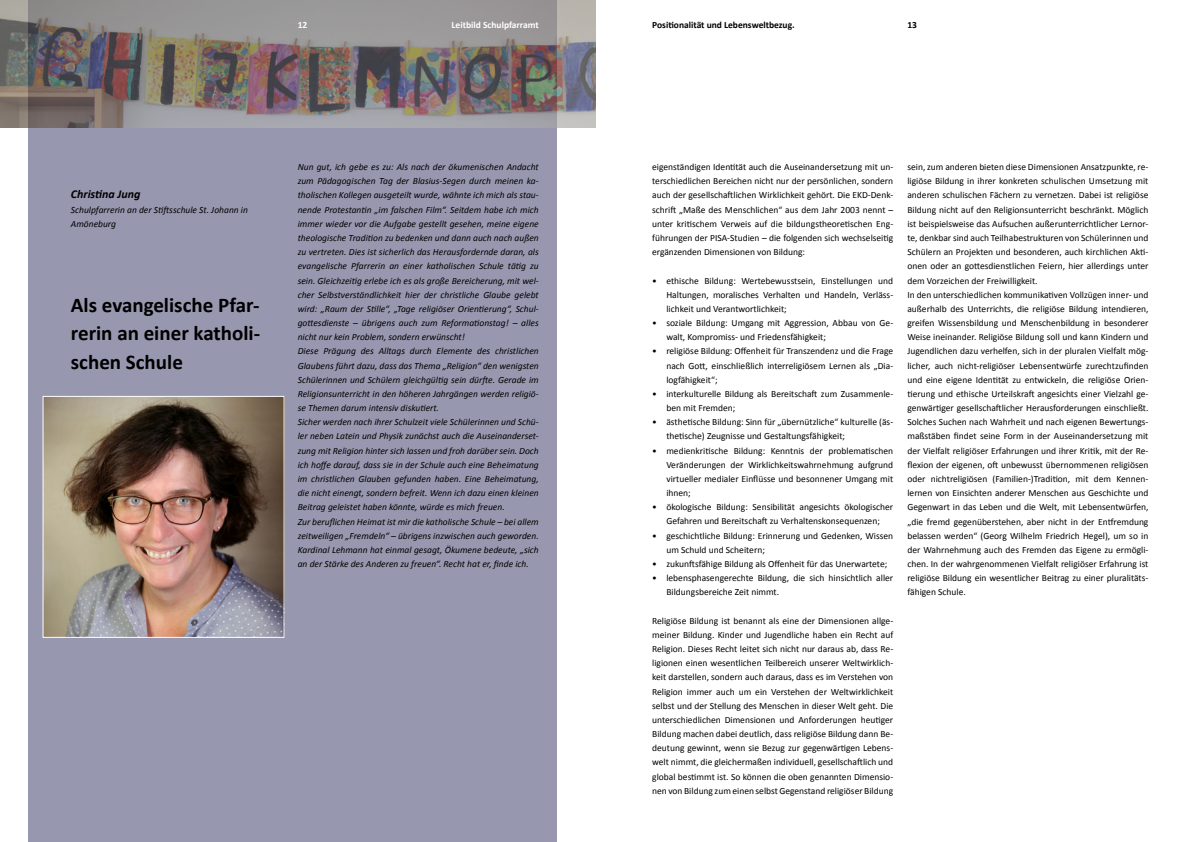
<style>
.page{position:relative;width:1191px;height:842px;background:#fff}
.page>*{position:absolute;margin:0;border:0;box-sizing:border-box;transform-origin:0 0}
.t1{font:700 21px/28.4px "Calibri";color:#000;text-align:justify}
.t2{font:italic 700 12px "Calibri";color:#000}
.t3{font:9.5px/14.2px "Calibri";color:#000}
.t4{font:italic 9.5px/14.2px "Calibri";color:#000}
.t5{font:700 9.5px "Calibri";color:#000}
.t6{font:700 9.5px "Calibri";color:#fff}
</style>
<div class="page">
<div style="left:29px;top:0;width:528px;height:842px;background:#9797af"></div>
<img style="left:0;top:0;width:595px;height:128px">
<img style="left:45px;top:398px;width:237px;height:238px">
<div style="left:43px;top:396px;width:241px;height:242px;border:1px solid #fff"></div>
<p class="t6" style="left:298px;top:19px;width:11px">12</p>
<p class="t6" style="left:451px;top:19px;width:89px">Leitbild Schulpfarramt</p>
<p class="t5" style="left:652px;top:19px;width:144px">Positionalität und Lebensweltbezug.</p>
<p class="t5" style="left:907px;top:19px;width:11px">13</p>
<p class="t2" style="left:71px;top:187px;width:71px">Christina Jung</p>
<p class="t4" style="left:71px;top:202px;width:179px">Schulpfarrerin an der Stiftsschule St. Johann in<br>Amöneburg</p>
<h1 class="t1" style="left:71px;top:291px;width:191px">Als evangelische Pfar&shy;rerin an einer katholi&shy;schen Schule</h1>
<p class="t4" style="left:298px;top:159px;width:242px">Nun gut, ich gebe es zu: Als nach der ökumenischen Andacht zum Pädagogischen Tag der Blasius-Segen durch meinen ka&shy;tholischen Kollegen ausgeteilt wurde, wähnte ich mich als stau&shy;nende Protestantin „im falschen Film“. Seitdem habe ich mich immer wieder vor die Aufgabe gestellt gesehen, meine eigene theologische Tradition zu bedenken und dann auch nach außen zu vertreten. Dies ist sicherlich das Herausfordernde daran, als evangelische Pfarrerin an einer katholischen Schule tätig zu sein. Gleichzeitig erlebe ich es als große Bereicherung, mit wel&shy;cher Selbstverständlichkeit hier der christliche Glaube gelebt wird: „Raum der Stille“, „Tage religiöser Orientierung“, Schul&shy;gottesdienste – übrigens auch zum Reformationstag! – alles nicht nur kein Problem, sondern erwünscht!<br>Diese Prägung des Alltags durch Elemente des christlichen Glaubens führt dazu, dass das Thema „Religion“ den wenigsten Schülerinnen und Schülern gleichgültig sein dürfte. Gerade im Religionsunterricht in den höheren Jahrgängen werden religiö&shy;se Themen darum intensiv diskutiert.<br>Sicher werden nach ihrer Schulzeit viele Schülerinnen und Schü&shy;ler neben Latein und Physik zunächst auch die Auseinanderset&shy;zung mit Religion hinter sich lassen und froh darüber sein. Doch ich hoffe darauf, dass sie in der Schule auch eine Beheimatung im christlichen Glauben gefunden haben. Eine Beheimatung, die nicht einengt, sondern befreit. Wenn ich dazu einen kleinen Beitrag geleistet haben könnte, würde es mich freuen.<br>Zur beruflichen Heimat ist mir die katholische Schule – bei allem zeitweiligen „Fremdeln“ – übrigens inzwischen auch geworden.<br>Kardinal Lehmann hat einmal gesagt, Ökumene bedeute, „sich an der Stärke des Anderen zu freuen“. Recht hat er, finde ich.</p>
<p class="t3" style="left:652px;top:160px;width:242px;text-align:justify">eigenständigen Identität auch die Auseinandersetzung mit un&shy;terschiedlichen Bereichen nicht nur der persönlichen, sondern auch der gesellschaftlichen Wirklichkeit gehört. Die EKD-Denk&shy;schrift „Maße des Menschlichen“ aus dem Jahr 2003 nennt – unter kritischem Verweis auf die bildungstheoretischen Eng&shy;führungen der PISA-Studien – die folgenden sich wechselseitig ergänzenden Dimensionen von Bildung:</p>
<p class="t3" style="left:666px;top:273px;width:228px;text-align:justify;text-indent:-14px">• ethische Bildung: Wertebewusstsein, Einstellungen und Haltungen, moralisches Verhalten und Handeln, Verläss&shy;lichkeit und Verantwortlichkeit;</p>
<p class="t3" style="left:666px;top:316px;width:228px;text-indent:-14px">• soziale Bildung: Umgang mit Aggression, Abbau von Ge&shy;walt, Kompromiss- und Friedensfähigkeit;</p>
<p class="t3" style="left:666px;top:344px;width:228px;text-align:justify;text-indent:-14px">• religiöse Bildung: Offenheit für Transzendenz und die Frage nach Gott, einschließlich interreligiösem Lernen als „Dia&shy;logfähigkeit“;</p>
<p class="t3" style="left:666px;top:387px;width:228px;text-indent:-14px">• interkulturelle Bildung als Bereitschaft zum Zusammenle&shy;ben mit Fremden;</p>
<p class="t3" style="left:666px;top:415px;width:228px;text-indent:-14px">• ästhetische Bildung: Sinn für „übernützliche“ kulturelle (äs&shy;thetische) Zeugnisse und Gestaltungsfähigkeit;</p>
<p class="t3" style="left:666px;top:443px;width:228px;text-align:justify;text-indent:-14px">• medienkritische Bildung: Kenntnis der problematischen Veränderungen der Wirklichkeitswahrnehmung aufgrund virtueller medialer Einflüsse und besonnener Umgang mit ihnen;</p>
<p class="t3" style="left:652px;top:500px;width:242px;text-align:center">• ökologische Bildung: Sensibilität angesichts ökologischer<br>Gefahren und Bereitschaft zu Verhaltenskonsequenzen;</p>
<p class="t3" style="left:666px;top:528px;width:228px;text-indent:-14px">• geschichtliche Bildung: Erinnerung und Gedenken, Wissen um Schuld und Scheitern;</p>
<p class="t3" style="left:652px;top:557px;width:237px">• zukunftsfähige Bildung als Offenheit für das Unerwartete;</p>
<p class="t3" style="left:666px;top:571px;width:228px;text-indent:-14px">• lebensphasengerechte Bildung, die sich hinsichtlich aller<br>Bildungsbereiche Zeit nimmt.</p>
<p class="t3" style="left:652px;top:613px;width:242px;text-align:justify">Religiöse Bildung ist benannt als eine der Dimensionen allge&shy;meiner Bildung. Kinder und Jugendliche haben ein Recht auf Religion. Dieses Recht leitet sich nicht nur daraus ab, dass Re&shy;ligionen einen wesentlichen Teilbereich unserer Weltwirklich&shy;keit darstellen, sondern auch daraus, dass es im Verstehen von Religion immer auch um ein Verstehen der Weltwirklichkeit selbst und der Stellung des Menschen in dieser Welt geht. Die unterschiedlichen Dimensionen und Anforderungen heutiger Bildung machen dabei deutlich, dass religiöse Bildung dann Be&shy;deutung gewinnt, wenn sie Bezug zur gegenwärtigen Lebens&shy;welt nimmt, die gleichermaßen individuell, gesellschaftlich und global bestimmt ist. So können die oben genannten Dimensio&shy;nen von Bildung zum einen selbst Gegenstand religiöser Bildung</p>
<p class="t3" style="left:907px;top:160px;width:242px">sein, zum anderen bieten diese Dimensionen Ansatzpunkte, re&shy;ligiöse Bildung in ihrer konkreten schulischen Umsetzung mit anderen schulischen Fächern zu vernetzen. Dabei ist religiöse Bildung nicht auf den Religionsunterricht beschränkt. Möglich ist beispielsweise das Aufsuchen außerunterrichtlicher Lernor&shy;te, denkbar sind auch Teilhabestrukturen von Schülerinnen und Schülern an Projekten und besonderen, auch kirchlichen Akti&shy;onen oder an gottesdienstlichen Feiern, hier allerdings unter dem Vorzeichen der Freiwilligkeit.<br>In den unterschiedlichen kommunikativen Vollzügen inner- und außerhalb des Unterrichts, die religiöse Bildung intendieren, greifen Wissensbildung und Menschenbildung in besonderer Weise ineinander. Religiöse Bildung soll und kann Kindern und Jugendlichen dazu verhelfen, sich in der pluralen Vielfalt mög&shy;licher, auch nicht-religiöser Lebensentwürfe zurechtzufinden und eine eigene Identität zu entwickeln, die religiöse Orien&shy;tierung und ethische Urteilskraft angesichts einer Vielzahl ge&shy;genwärtiger gesellschaftlicher Herausforderungen einschließt.<br>Solches Suchen nach Wahrheit und nach eigenen Bewertungs&shy;maßstäben findet seine Form in der Auseinandersetzung mit der Vielfalt religiöser Erfahrungen und ihrer Kritik, mit der Re&shy;flexion der eigenen, oft unbewusst übernommenen religiösen oder nichtreligiösen (Familien-)Tradition, mit dem Kennen&shy;lernen von Einsichten anderer Menschen aus Geschichte und Gegenwart in das Leben und die Welt, mit Lebensentwürfen, „die fremd gegenüberstehen, aber nicht in der Entfremdung belassen werden“ (Georg Wilhelm Friedrich Hegel), um so in der Wahrnehmung auch des Fremden das Eigene zu ermögli&shy;chen. In der wahrgenommenen Vielfalt religiöser Erfahrung ist religiöse Bildung ein wesentlicher Beitrag zu einer pluralitäts&shy;fähigen Schule.</p>
</div>
